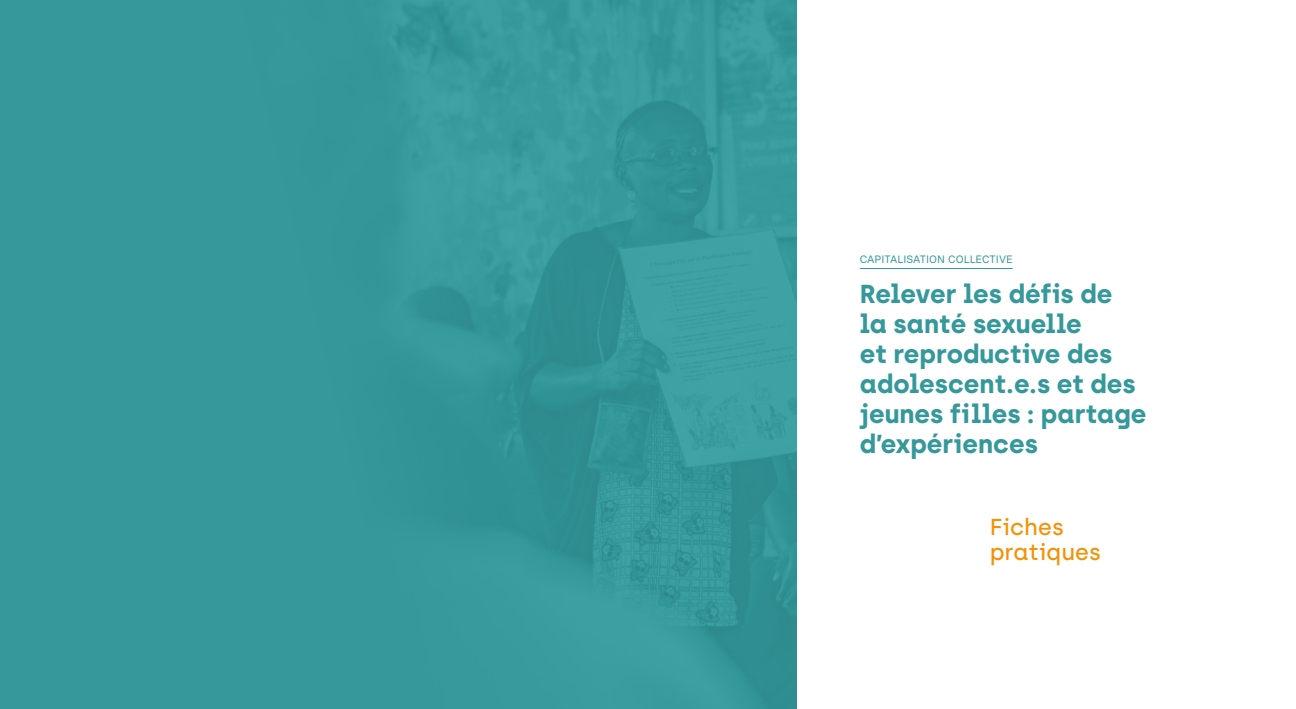
<style>
.page{position:relative;width:1296px;height:709px;background:#fff}
.page>*{position:absolute;margin:0;border:0;box-sizing:border-box;transform-origin:0 0}
.t1{font:700 26px/30px "Archia";color:#35989b}
.t2{font:500 23px/25px "Archia";color:#f39207}
.t3{font:10.7px "Basier Circle";color:#35989b}
</style>
<div class="page">
<div style="left:0;top:0;width:797px;height:709px;background:#35989b"></div>
<img style="left:434px;top:0;width:363px;height:709px">
<hr style="left:859px;top:268px;width:153px;height:1px;background:#35989b">
<p class="t3" style="left:859px;top:253px;width:154px">CAPITALISATION COLLECTIVE</p>
<p class="t1" style="left:859px;top:278px;width:288px">Relever les défis de<br>la santé sexuelle<br>et reproductive des adolescent.e.s et des jeunes filles : partage d’expériences</p>
<p class="t2" style="left:989px;top:514px;width:113px">Fiches pratiques</p>
</div>
